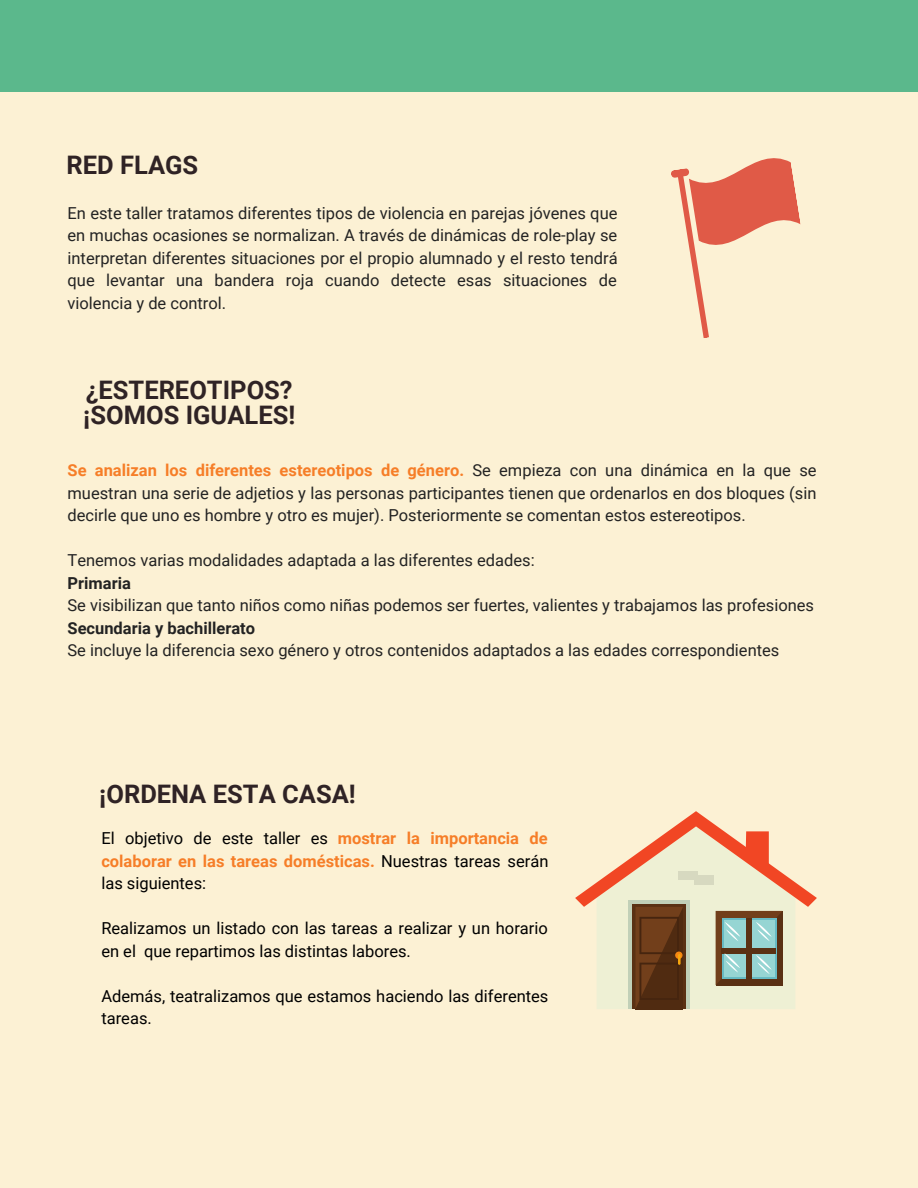
<style>
.page{position:relative;width:918px;height:1188px;background:#fcf1d4}
.page>*{position:absolute;margin:0;border:0;box-sizing:border-box;transform-origin:0 0}
.t1{font:700 25.5px/24.8px "Roboto";color:#2f2325}
.t2{font:16.5px/22.5px "Roboto";color:#232323;text-align:justify}
.t3{font:16.5px/22.5px "Roboto";color:#000}
.t4{font:700 16.5px "Roboto";color:#232323}
.s1{font-weight:700;color:#f67e28}
</style>
<div class="page">
<div style="left:0;top:0;width:918px;height:92px;background:#5bb88c"></div>
<svg style="left:575px;top:811px;width:242px;height:198px"></svg>
<svg style="left:671px;top:158px;width:130px;height:180px"></svg>
<p class="t1" style="left:67px;top:153px;width:133px">RED FLAGS</p>
<p class="t2" style="left:68px;top:202px;width:552px">En este taller tratamos diferentes tipos de violencia en parejas jóvenes que en muchas ocasiones se normalizan. A través de dinámicas de role-play se interpretan diferentes situaciones por el propio alumnado y el resto tendrá que levantar una bandera roja cuando detecte esas situaciones de violencia y de control.</p>
<p class="t1" style="left:83px;top:378px;width:214px">¿ESTEREOTIPOS? ¡SOMOS IGUALES!</p>
<p class="t2" style="left:68px;top:459px;width:751px"><span class="s1">Se analizan los diferentes estereotipos de género.</span> Se empieza con una dinámica en la que se muestran una serie de adjetios y las personas participantes tienen que ordenarlos en dos bloques (sin decirle que uno es hombre y otro es mujer). Posteriormente se comentan estos estereotipos.</p>
<p class="t2" style="left:68px;top:549px;width:469px">Tenemos varias modalidades adaptada a las diferentes edades:</p>
<p class="t4" style="left:68px;top:573px;width:65px">Primaria</p>
<p class="t2" style="left:68px;top:594px;width:748px">Se visibilizan que tanto niños como niñas podemos ser fuertes, valientes y trabajamos las profesiones</p>
<p class="t4" style="left:68px;top:618px;width:189px">Secundaria y bachillerato</p>
<p class="t2" style="left:68px;top:639px;width:713px">Se incluye la diferencia sexo género y otros contenidos adaptados a las edades correspondientes</p>
<p class="t1" style="left:99px;top:782px;width:258px">¡ORDENA ESTA CASA!</p>
<p class="t3" style="left:101px;top:827px;width:449px;text-align:justify">El objetivo de este taller es <span class="s1">mostrar la importancia de colaborar en las tareas domésticas.</span> Nuestras tareas serán las siguientes:</p>
<p class="t3" style="left:101px;top:917px;width:448px">Realizamos un listado con las tareas a realizar y un horario en el que repartimos las distintas labores.</p>
<p class="t3" style="left:101px;top:985px;width:449px">Además, teatralizamos que estamos haciendo las diferentes tareas.</p>
</div>
